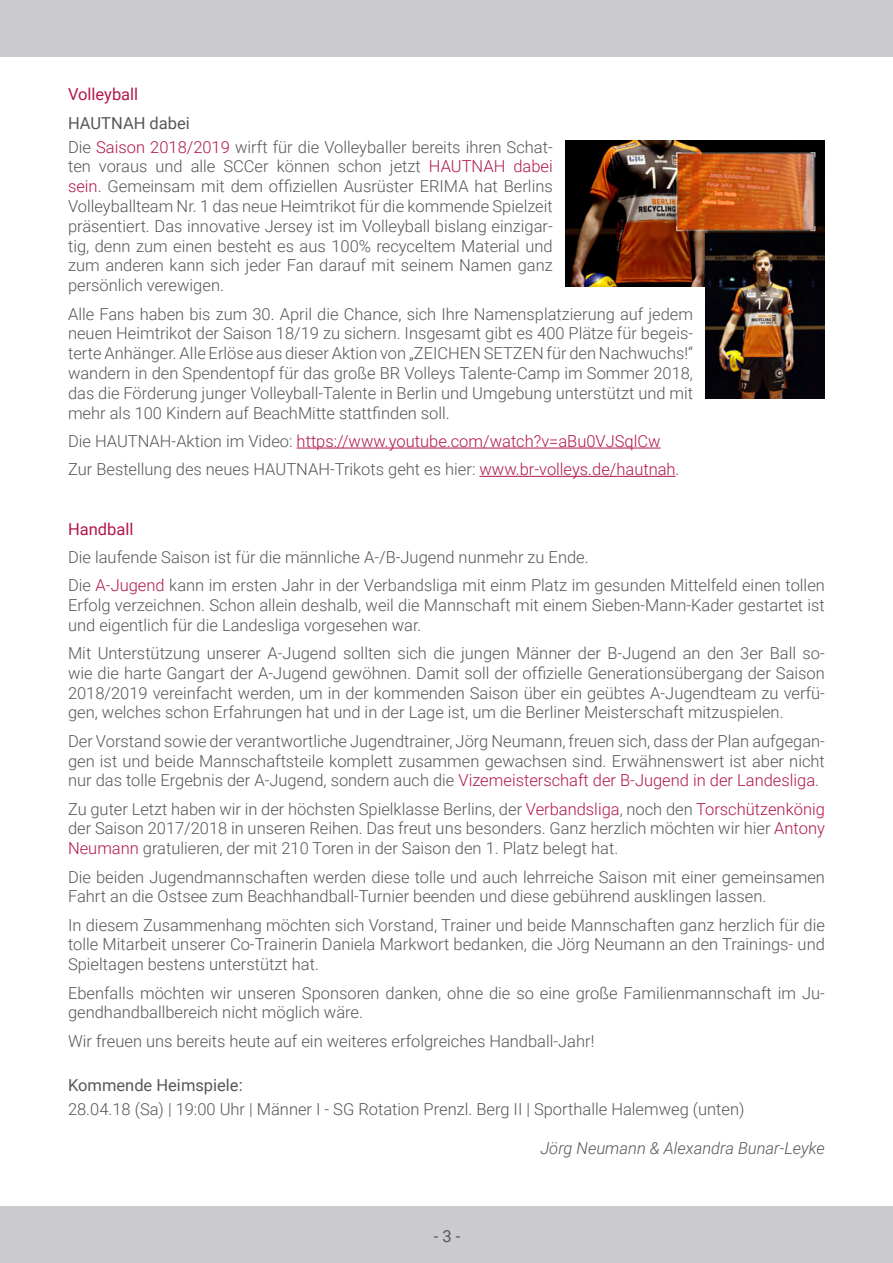
<style>
.page{position:relative;width:893px;height:1263px;background:#fff}
.page>*{position:absolute;margin:0;border:0;box-sizing:border-box;transform-origin:0 0}
.t1{font:300 16.5px/19.8px "Roboto";color:#575658}
.t2{font:italic 300 16.5px "Roboto";color:#575658}
.t3{font:16.5px "Roboto";color:#575658}
.t4{font:16.5px "Roboto";color:#b1184a}
.s1{font-weight:400}
.s2{color:#b1184a}
</style>
<div class="page">
<div style="left:0;top:1206px;width:893px;height:57px;background:#cbcbcd"></div>
<div style="left:0;top:0;width:893px;height:57px;background:#cbcbcd"></div>
<hr style="left:297px;top:448px;width:364px;height:1px;background:#b1184a">
<hr style="left:479px;top:476px;width:197px;height:1px;background:#b1184a">
<img style="left:566px;top:140px;width:259px;height:146px">
<img style="left:706px;top:233px;width:119px;height:166px">
<p class="t4" style="left:68px;top:83px;width:72px">Volleyball</p>
<p class="t1" style="left:68px;top:110px;width:486px;line-height:24px"><span class="s1">HAUTNAH dabei<br></span>Die <span class="s2">Saison 2018/2019</span> wirft für die Volleyballer bereits ihren Schat-</p>
<p class="t1" style="left:68px;top:156px;width:486px;text-align:justify">ten voraus und alle SCCer können schon jetzt <span class="s2">HAUTNAH dabei sein</span>. Gemeinsam mit dem offiziellen Ausrüster ERIMA hat Berlins Volleyballteam Nr. 1 das neue Heimtrikot für die kommende Spielzeit präsentiert. Das innovative Jersey ist im Volleyball bislang einzigar&shy;tig, denn zum einen besteht es aus 100% recyceltem Material und zum anderen kann sich jeder Fan darauf mit seinem Namen ganz persönlich verewigen.</p>
<p class="t1" style="left:68px;top:303px;width:627px;text-align:justify">Alle Fans haben bis zum 30. April die Chance, sich Ihre Namensplatzierung auf jedem neuen Heimtrikot der Saison 18/19 zu sichern. Insgesamt gibt es 400 Plätze für begeis&shy;terte Anhänger. Alle Erlöse aus dieser Aktion von „ZEICHEN SETZEN für den Nachwuchs!“ wandern in den Spendentopf für das große BR Volleys Talente-Camp im Sommer 2018, das die Förderung junger Volleyball-Talente in Berlin und Umgebung unterstützt und mit mehr als 100 Kindern auf BeachMitte stattfinden soll.</p>
<p class="t1" style="left:68px;top:426px;width:613px;line-height:28.3px">Die HAUTNAH-Aktion im Video: <span class="s2">https://www.youtube.com/watch?v=aBu0VJSqlCw<br></span>Zur Bestellung des neues HAUTNAH-Trikots geht es hier: <span class="s2">www.br-volleys.de/hautnah</span>.</p>
<p class="t4" style="left:68px;top:517px;width:67px">Handball</p>
<p class="t1" style="left:68px;top:542px;width:758px;line-height:28.3px">Die laufende Saison ist für die männliche A-/B-Jugend nunmehr zu Ende.<br>Die <span class="s2">A-Jugend</span> kann im ersten Jahr in der Verbandsliga mit einm Platz im gesunden Mittelfeld einen tollen</p>
<p class="t1" style="left:68px;top:594px;width:758px">Erfolg verzeichnen. Schon allein deshalb, weil die Mannschaft mit einem Sieben-Mann-Kader gestartet ist und eigentlich für die Landesliga vorgesehen war.</p>
<p class="t1" style="left:68px;top:643px;width:758px;text-align:justify">Mit Unterstützung unserer A-Jugend sollten sich die jungen Männer der B-Jugend an den 3er Ball so&shy;wie die harte Gangart der A-Jugend gewöhnen. Damit soll der offizielle Generationsübergang der Saison 2018/2019 vereinfacht werden, um in der kommenden Saison über ein geübtes A-Jugendteam zu verfü&shy;gen, welches schon Erfahrungen hat und in der Lage ist, um die Berliner Meisterschaft mitzuspielen.</p>
<p class="t1" style="left:68px;top:730px;width:758px;text-align:justify">Der Vorstand sowie der verantwortliche Jugendtrainer, Jörg Neumann, freuen sich, dass der Plan aufgegan&shy;gen ist und beide Mannschaftsteile komplett zusammen gewachsen sind. Erwähnenswert ist aber nicht nur das tolle Ergebnis der A-Jugend, sondern auch die <span class="s2">Vizemeisterschaft der B-Jugend in der Landesliga</span>.</p>
<p class="t1" style="left:68px;top:798px;width:758px;text-align:justify">Zu guter Letzt haben wir in der höchsten Spielklasse Berlins, der <span class="s2">Verbandsliga</span>, noch den <span class="s2">Torschützenkönig </span>der Saison 2017/2018 in unseren Reihen. Das freut uns besonders. Ganz herzlich möchten wir hier <span class="s2">Antony Neumann</span> gratulieren, der mit 210 Toren in der Saison den 1. Platz belegt hat.</p>
<p class="t1" style="left:68px;top:866px;width:758px">Die beiden Jugendmannschaften werden diese tolle und auch lehrreiche Saison mit einer gemeinsamen<br>Fahrt an die Ostsee zum Beachhandball-Turnier beenden und diese gebührend ausklingen lassen.</p>
<p class="t1" style="left:68px;top:914px;width:758px;text-align:justify">In diesem Zusammenhang möchten sich Vorstand, Trainer und beide Mannschaften ganz herzlich für die tolle Mitarbeit unserer Co-Trainerin Daniela Markwort bedanken, die Jörg Neumann an den Trainings- und Spieltagen bestens unterstützt hat.</p>
<p class="t1" style="left:68px;top:982px;width:758px">Ebenfalls möchten wir unseren Sponsoren danken, ohne die so eine große Familienmannschaft im Ju&shy;gendhandballbereich nicht möglich wäre.</p>
<p class="t1" style="left:68px;top:1030px;width:528px">Wir freuen uns bereits heute auf ein weiteres erfolgreiches Handball-Jahr!</p>
<p class="t3" style="left:68px;top:1073px;width:176px">Kommende Heimspiele:</p>
<p class="t1" style="left:68px;top:1098px;width:678px">28.04.18 (Sa) | 19:00 Uhr | Männer I - SG Rotation Prenzl. Berg II | Sporthalle Halemweg (unten)</p>
<p class="t2" style="left:540px;top:1137px;width:286px">Jörg Neumann &amp; Alexandra Bunar-Leyke</p>
<p class="t3" style="left:434px;top:1224px;width:28px">- 3 -</p>
</div>
